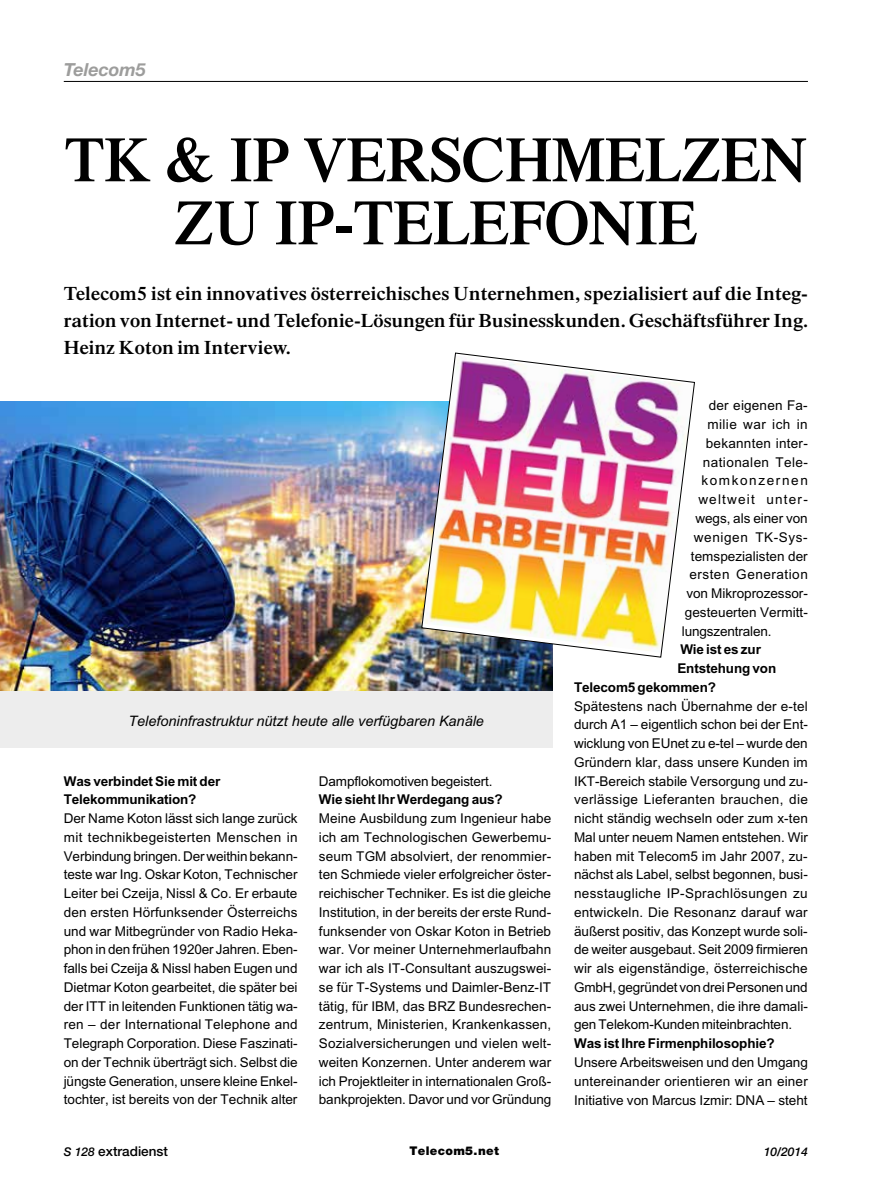
<style>
.page{position:relative;width:893px;height:1191px;background:#fff}
.page>*{position:absolute;margin:0;border:0;box-sizing:border-box;transform-origin:0 0}
.t1{font:600 63px/63px "Times LT Std";letter-spacing:-.01em;color:#000;text-align:center;scale:.96 1}
.t2{font:600 19.2px/27px "Times LT Std";letter-spacing:.01em;color:#000;text-align:justify;scale:1.05 1}
.t3{font:italic 700 18px "Helvetica Neue LT Std";color:#9d9d9c}
.t4{font:italic 14.4px "M Arial";color:#000}
.t5{font:13.5px/18.8px "M Arial";color:#000;text-align:justify}
.t6{font:700 13.5px/18.8px "M Arial";letter-spacing:-.01em;color:#000}
.t7{font:13.5px "M Arial";letter-spacing:.035em;color:#000}
.t8{font:13.5px "M Arial";letter-spacing:.04em;color:#000}
.t9{font:13.5px "M Arial";letter-spacing:.02em;color:#000}
.t10{font:500 13.5px "Helvetica Neue LT Std";color:#000}
.t11{font:13.5px "M Arial";letter-spacing:.09em;color:#000}
.t12{font:13.5px "M Arial";letter-spacing:.045em;color:#000}
.t13{font:13.5px "M Arial";letter-spacing:.12em;color:#000}
.t14{font:900 12px "Helvetica Neue";letter-spacing:.03em;color:#000}
.t15{font:italic 500 12px "Helvetica Neue LT Std";color:#000}
.s1{font-style:italic;font-size:12px}
</style>
<div class="page">
<hr style="left:64px;top:81px;width:744px;height:1px;background:#000">
<img style="left:0;top:401px;width:553px;height:291px">
<div style="left:0;top:692px;width:553px;height:56px;background:#ededed"></div>
<img style="left:421px;top:353px;width:274px;height:304px">
<h3 class="t3" style="left:64px;top:59px;width:84px">Telecom5</h3>
<h1 class="t1" style="left:64px;top:127px;width:775px">TK &amp; IP VERSCHMELZEN<br>ZU IP-TELEFONIE</h1>
<h2 class="t2" style="left:64px;top:279px;width:711px">Telecom5 ist ein innovatives österreichisches Unternehmen, spezialisiert auf die Integ&shy;ration von Internet- und Telefonie-Lösungen für Businesskunden. Geschäftsführer Ing.<br>Heinz Koton im Interview.</h2>
<p class="t4" style="left:128px;top:712px;width:357px">Telefoninfrastruktur nützt heute alle verfügbaren Kanäle</p>
<p class="t6" style="left:64px;top:771px;width:158px">Was verbindet Sie mit der<br>Telekommunikation?</p>
<p class="t5" style="left:64px;top:809px;width:235px">Der Name Koton lässt sich lange zurück mit technikbegeisterten Menschen in Verbindung bringen. Der weithin bekann&shy;teste war Ing. Oskar Koton, Technischer Leiter bei Czeija, Nissl &amp; Co. Er erbaute den ersten Hörfunksender Österreichs und war Mitbegründer von Radio Heka&shy;phon in den frühen 1920er Jahren. Eben&shy;falls bei Czeija &amp; Nissl haben Eugen und Dietmar Koton gearbeitet, die später bei der ITT in leitenden Funktionen tätig wa&shy;ren – der International Telephone and Telegraph Corporation. Diese Faszinati&shy;on der Technik überträgt sich. Selbst die jüngste Generation, unsere kleine Enkel&shy;tochter, ist bereits von der Technik alter</p>
<p class="t5" style="left:319px;top:771px;width:175px">Dampflokomotiven begeistert.</p>
<p class="t6" style="left:319px;top:790px;width:185px">Wie sieht Ihr Werdegang aus?</p>
<p class="t5" style="left:319px;top:809px;width:234px">Meine Ausbildung zum Ingenieur habe ich am Technologischen Gewerbemu&shy;seum TGM absolviert, der renommier&shy;ten Schmiede vieler erfolgreicher öster&shy;reichischer Techniker. Es ist die gleiche Institution, in der bereits der erste Rund&shy;funksender von Oskar Koton in Betrieb war. Vor meiner Unternehmerlaufbahn war ich als IT-Consultant auszugswei&shy;se für T-Systems und Daimler-Benz-IT tätig, für IBM, das BRZ Bundesrechen&shy;zentrum, Ministerien, Krankenkassen, Sozialversicherungen und vielen welt&shy;weiten Konzernen. Unter anderem war ich Projektleiter in internationalen Groß&shy;bankprojekten. Davor und vor Gründung</p>
<p class="t5" style="left:709px;top:396px;width:100px">der eigenen Fa-</p>
<p class="t7" style="left:707px;top:417px;width:102px">milie war ich in</p>
<p class="t9" style="left:706px;top:435px;width:104px">bekannten inter-</p>
<p class="t7" style="left:703px;top:454px;width:107px">nationalen Tele-</p>
<p class="t13" style="left:701px;top:473px;width:108px">komkonzernen</p>
<p class="t11" style="left:698px;top:492px;width:111px">weltweit unter-</p>
<p class="t5" style="left:695px;top:509px;width:114px">wegs, als einer von</p>
<p class="t12" style="left:694px;top:529px;width:115px">wenigen TK-Sys-</p>
<p class="t5" style="left:691px;top:546px;width:118px">temspezialisten der</p>
<p class="t8" style="left:689px;top:567px;width:120px">ersten Generation</p>
<p class="t5" style="left:686px;top:584px;width:123px">von Mikroprozessor-</p>
<p class="t5" style="left:685px;top:602px;width:124px">gesteuerten Vermitt-</p>
<p class="t5" style="left:682px;top:621px;width:91px">lungszentralen.</p>
<p class="t6" style="left:680px;top:640px;width:82px">Wie ist es zur</p>
<p class="t6" style="left:677px;top:659px;width:100px">Entstehung von</p>
<p class="t6" style="left:574px;top:677px;width:143px">Telecom5 gekommen?</p>
<p class="t5" style="left:574px;top:696px;width:235px">Spätestens nach Übernahme der e-tel durch A1 – eigentlich schon bei der Ent&shy;wicklung von EUnet zu e-tel – wurde den Gründern klar, dass unsere Kunden im IKT-Bereich stabile Versorgung und zu&shy;verlässige Lieferanten brauchen, die nicht ständig wechseln oder zum x-ten Mal unter neuem Namen entstehen. Wir haben mit Telecom5 im Jahr 2007, zu&shy;nächst als Label, selbst begonnen, busi&shy;nesstaugliche IP-Sprachlösungen zu entwickeln. Die Resonanz darauf war äußerst positiv, das Konzept wurde soli&shy;de weiter ausgebaut. Seit 2009 firmieren wir als eigenständige, österreichische GmbH, gegründet von drei Personen und aus zwei Unternehmen, die ihre damali&shy;gen Telekom-Kunden miteinbrachten.</p>
<p class="t6" style="left:574px;top:1034px;width:202px">Was ist Ihre Firmenphilosophie?</p>
<p class="t5" style="left:574px;top:1052px;width:235px">Unsere Arbeitsweisen und den Umgang untereinander orientieren wir an einer Initiative von Marcus Izmir: DNA – steht</p>
<p class="t10" style="left:64px;top:1142px;width:106px"><span class="s1">S 128</span> extradienst</p>
<p class="t14" style="left:409px;top:1143px;width:91px">Telecom5.net</p>
<p class="t15" style="left:764px;top:1144px;width:46px">10/2014</p>
</div>
